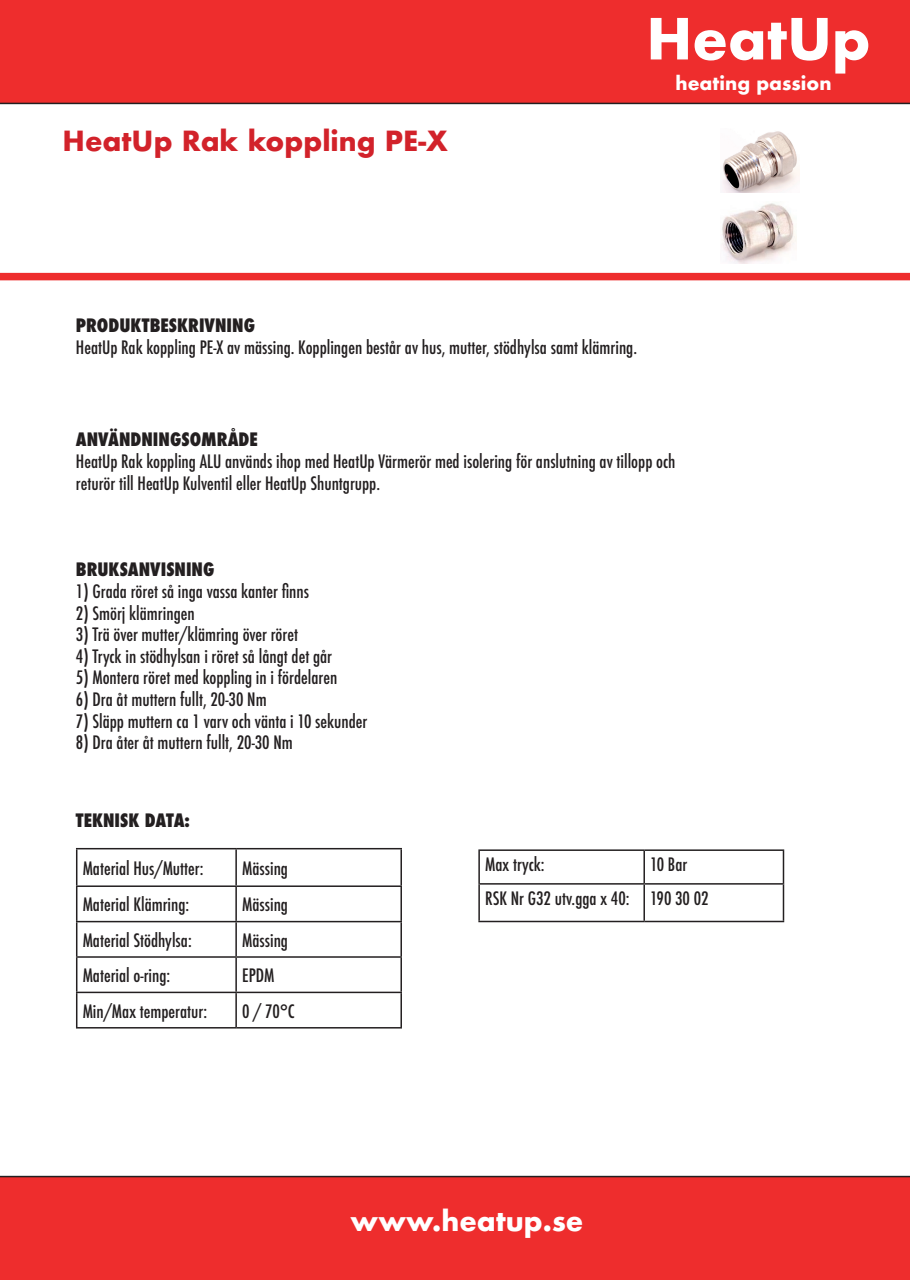
<style>
.page{position:relative;width:910px;height:1280px;background:#fff}
.page>*{position:absolute;margin:0;border:0;box-sizing:border-box;transform-origin:0 0}
.t1{font:700 55.05px "Futura";color:#fff}
.t2{font:700 27px "Futura";color:#d2222a}
.t3{font:700 27px "Futura";color:#fff}
.t4{font:700 18.3px "Futura";color:#fff}
.t5{font:500 condensed 18px/33.8px "Futura";color:#231f20}
.t6{font:800 condensed 18px "Futura";color:#231f20}
</style>
<div class="page">
<div style="left:0;top:0;width:910px;height:104px;background:#ee2d2d"></div>
<div style="left:0;top:1176px;width:910px;height:104px;background:#ee2d2d"></div>
<div style="left:0;top:273px;width:910px;height:7px;background:#ee2d2d"></div>
<hr style="left:76px;top:848px;width:160px;height:1px;background:#231f20">
<hr style="left:76px;top:849px;width:1px;height:36px;background:#231f20">
<hr style="left:236px;top:848px;width:166px;height:1px;background:#231f20">
<hr style="left:235px;top:849px;width:2px;height:36px;background:#231f20">
<hr style="left:400px;top:849px;width:2px;height:36px;background:#231f20">
<hr style="left:76px;top:885px;width:160px;height:2px;background:#231f20">
<hr style="left:76px;top:887px;width:1px;height:34px;background:#231f20">
<hr style="left:236px;top:885px;width:166px;height:2px;background:#231f20">
<hr style="left:235px;top:887px;width:2px;height:34px;background:#231f20">
<hr style="left:400px;top:887px;width:2px;height:34px;background:#231f20">
<hr style="left:76px;top:921px;width:160px;height:1px;background:#231f20">
<hr style="left:76px;top:922px;width:1px;height:34px;background:#231f20">
<hr style="left:236px;top:921px;width:166px;height:1px;background:#231f20">
<hr style="left:235px;top:922px;width:2px;height:34px;background:#231f20">
<hr style="left:400px;top:922px;width:2px;height:34px;background:#231f20">
<hr style="left:76px;top:956px;width:160px;height:2px;background:#231f20">
<hr style="left:76px;top:958px;width:1px;height:34px;background:#231f20">
<hr style="left:236px;top:956px;width:166px;height:2px;background:#231f20">
<hr style="left:235px;top:958px;width:2px;height:34px;background:#231f20">
<hr style="left:400px;top:958px;width:2px;height:34px;background:#231f20">
<hr style="left:76px;top:992px;width:160px;height:1px;background:#231f20">
<hr style="left:76px;top:993px;width:1px;height:34px;background:#231f20">
<hr style="left:236px;top:992px;width:166px;height:1px;background:#231f20">
<hr style="left:235px;top:993px;width:2px;height:34px;background:#231f20">
<hr style="left:400px;top:993px;width:2px;height:34px;background:#231f20">
<hr style="left:76px;top:1027px;width:160px;height:1px;background:#231f20">
<hr style="left:236px;top:1027px;width:166px;height:1px;background:#231f20">
<hr style="left:478px;top:849px;width:166px;height:2px;background:#231f20">
<hr style="left:478px;top:851px;width:2px;height:32px;background:#231f20">
<hr style="left:644px;top:849px;width:140px;height:2px;background:#231f20">
<hr style="left:643px;top:851px;width:2px;height:32px;background:#231f20">
<hr style="left:783px;top:851px;width:1px;height:32px;background:#231f20">
<hr style="left:478px;top:883px;width:166px;height:2px;background:#231f20">
<hr style="left:478px;top:885px;width:2px;height:36px;background:#231f20">
<hr style="left:644px;top:883px;width:140px;height:2px;background:#231f20">
<hr style="left:643px;top:885px;width:2px;height:36px;background:#231f20">
<hr style="left:783px;top:885px;width:1px;height:36px;background:#231f20">
<hr style="left:478px;top:921px;width:166px;height:1px;background:#231f20">
<hr style="left:644px;top:921px;width:140px;height:1px;background:#231f20">
<img style="left:722px;top:131px;width:77px;height:61px">
<img style="left:722px;top:203px;width:74px;height:60px">
<h2 class="t2" style="left:63px;top:121px;width:387px">HeatUp Rak koppling PE-X</h2>
<h1 class="t1" style="left:646px;top:-1px;width:226px">HeatUp</h1>
<p class="t4" style="left:676px;top:70px;width:157px">heating passion</p>
<p class="t6" style="left:76px;top:313px;width:181px">PRODUKTBESKRIVNING</p>
<p class="t5" style="left:76px;top:330px;width:563px">HeatUp Rak koppling PE-X av mässing. Kopplingen består av hus, mutter, stödhylsa samt klämring.</p>
<p class="t6" style="left:76px;top:427px;width:183px">ANVÄNDNINGSOMRÅDE</p>
<p class="t5" style="left:76px;top:451px;width:601px;line-height:21.6px">HeatUp Rak koppling ALU används ihop med HeatUp Värmerör med isolering för anslutning av tillopp och returör till HeatUp Kulventil eller HeatUp Shuntgrupp.</p>
<p class="t6" style="left:76px;top:557px;width:140px">BRUKSANVISNING</p>
<p class="t5" style="left:76px;top:574px;width:235px">1) Grada röret så inga vassa kanter finns</p>
<p class="t5" style="left:76px;top:596px;width:120px">2) Smörj klämringen</p>
<p class="t5" style="left:76px;top:618px;width:224px">3) Trä över mutter/klämring över röret</p>
<p class="t5" style="left:76px;top:639px;width:258px">4) Tryck in stödhylsan i röret så långt det går</p>
<p class="t5" style="left:76px;top:661px;width:263px">5) Montera röret med koppling in i fördelaren</p>
<p class="t5" style="left:76px;top:682px;width:192px">6) Dra åt muttern fullt, 20-30 Nm</p>
<p class="t5" style="left:76px;top:704px;width:293px">7) Släpp muttern ca 1 varv och vänta i 10 sekunder</p>
<p class="t5" style="left:76px;top:726px;width:218px">8) Dra åter åt muttern fullt, 20-30 Nm</p>
<p class="t6" style="left:76px;top:808px;width:115px">TEKNISK DATA:</p>
<p class="t5" style="left:83px;top:851px;width:122px">Material Hus/Mutter:</p>
<p class="t5" style="left:242px;top:851px;width:47px">Mässing</p>
<p class="t5" style="left:83px;top:888px;width:108px">Material Klämring:</p>
<p class="t5" style="left:242px;top:888px;width:47px">Mässing</p>
<p class="t5" style="left:83px;top:923px;width:111px">Material Stödhylsa:</p>
<p class="t5" style="left:242px;top:923px;width:47px">Mässing</p>
<p class="t5" style="left:83px;top:959px;width:89px">Material o-ring:</p>
<p class="t5" style="left:242px;top:959px;width:34px">EPDM</p>
<p class="t5" style="left:83px;top:994px;width:126px">Min/Max temperatur:</p>
<p class="t5" style="left:242px;top:994px;width:54px">0 / 70°C</p>
<p class="t5" style="left:485px;top:848px;width:61px">Max tryck:</p>
<p class="t5" style="left:485px;top:848px;width:225px;text-indent:165px">10 Bar<br>RSK Nr G32 utv.gga x 40: 190 30 02</p>
<h2 class="t3" style="left:351px;top:1201px;width:234px">www.heatup.se</h2>
</div>
